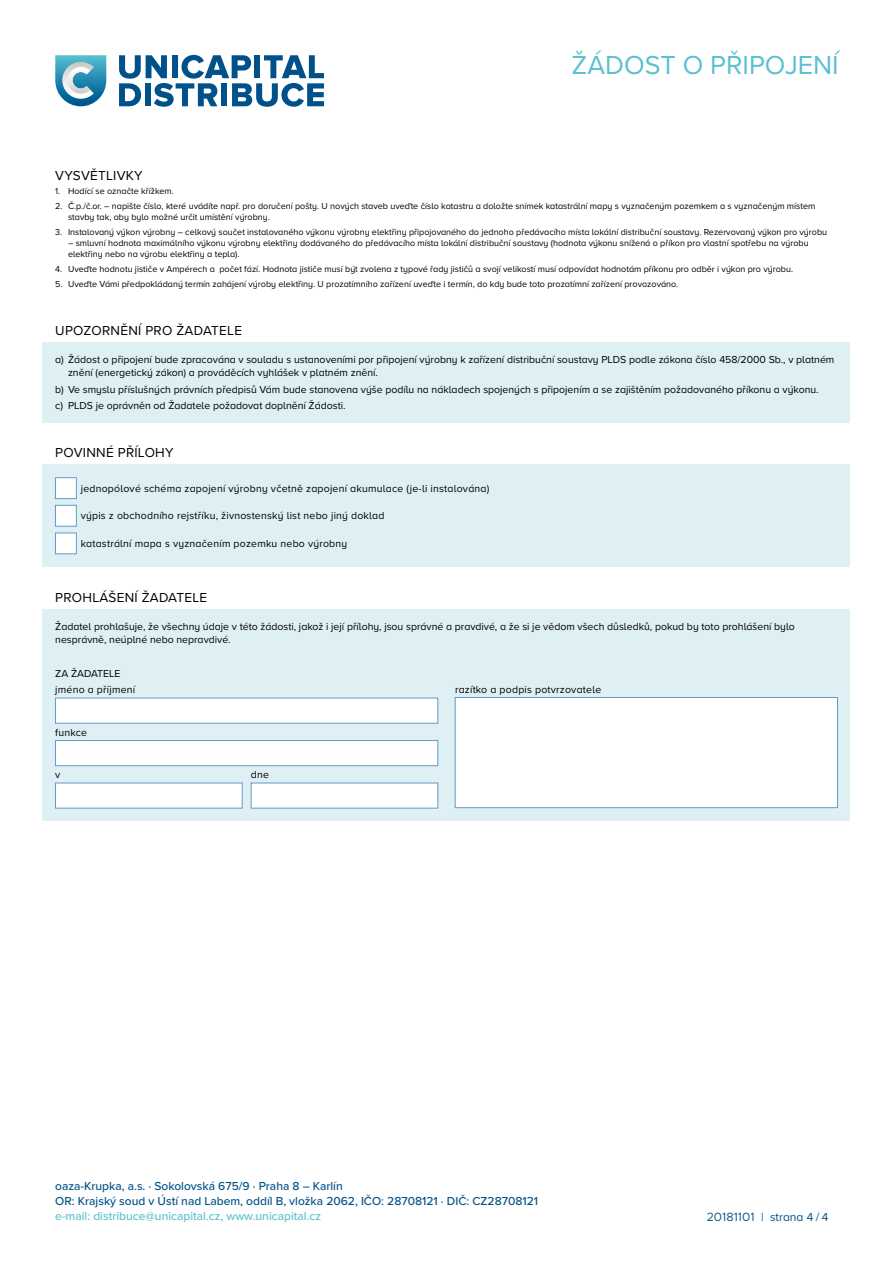
<style>
.page{position:relative;width:893px;height:1263px;background:#fff}
.page>*{position:absolute;margin:0;border:0;box-sizing:border-box;transform-origin:0 0}
.Nazev_dokumentu{font:27px "Proxima Nova A";color:#5ac1d0}
.in_nadpis{font:13.5px "Proxima Nova";letter-spacing:.02em;color:#000}
.t1{font:500 12px/15px "Proxima Nova A";color:#005189}
.t2{font:500 12px "Proxima Nova A";color:#5ac1d0}
.Paticka_cislo{font:12px "Proxima Nova";color:#005189}
.pole_text{font:10.5px/12.6px "Proxima Nova";color:#000}
.pole_text-2{font:10.5px "Proxima Nova";letter-spacing:.02em;color:#000}
.in_nad_polem{font:10.5px "Proxima Nova";letter-spacing:.02em;color:#000}
.pole_nadpis{font:10.5px "Proxima Nova";color:#000}
.t3{font:9px/10.8px "Proxima Nova";color:#000}
.s1{font-family:"Metropolis"}
</style>
<div class="page">
<svg style="left:55px;top:55px;width:51px;height:51px"></svg>
<svg style="left:119px;top:55px;width:205px;height:52px"></svg>
<div style="left:43px;top:342px;width:807px;height:80px;background:#def0f3"></div>
<div style="left:43px;top:465px;width:807px;height:102px;background:#def0f3"></div>
<div style="left:55px;top:477px;width:22px;height:22px;background:#fff;border:1px solid #659aca"></div>
<div style="left:55px;top:505px;width:22px;height:21px;background:#fff;border:1px solid #659aca"></div>
<div style="left:55px;top:533px;width:22px;height:21px;background:#fff;border:1px solid #659aca"></div>
<div style="left:43px;top:609px;width:807px;height:212px;background:#def0f3"></div>
<div style="left:55px;top:698px;width:383px;height:25px;background:#fff"></div>
<div style="left:55px;top:740px;width:383px;height:26px;background:#fff;border:1px solid #659aca"></div>
<div style="left:55px;top:783px;width:187px;height:25px;background:#fff"></div>
<div style="left:251px;top:783px;width:187px;height:25px;background:#fff"></div>
<div style="left:455px;top:697px;width:383px;height:111px;background:#fff;border:1px solid #659aca"></div>
<p class="in_nadpis" style="left:55px;top:165px;width:89px">VYSVĚTLIVKY</p>
<p class="Nazev_dokumentu" style="left:572px;top:44px;width:269px">ŽÁDOST O PŘIPOJENÍ</p>
<p class="t3" style="left:55px;top:185px;width:120px">1. Hodící se označte křížkem.</p>
<p class="t3" style="left:68px;top:200px;width:749px;text-indent:-13px">2. Č.p./č.or. – napište číslo, které uvádíte např. pro doručení pošty. U nových staveb uveďte číslo katastru a doložte snímek katastrální mapy s vyznačeným pozemkem a s vyznačeným místem stavby tak, aby bylo možné určit umístění výrobny.</p>
<p class="t3" style="left:55px;top:226px;width:773px">3. Instalovaný výkon výrobny – celkový součet instalovaného výkonu výrobny elektřiny připojovaného do jednoho předávacího místa lokální distribuční soustavy. Rezervovaný výkon pro výrobu</p>
<p class="t3" style="left:68px;top:237px;width:742px">– smluvní hodnota maximálního výkonu výrobny elektřiny dodávaného do předávacího místa lokální distribuční soustavy (hodnota výkonu snížená o příkon pro vlastní spotřebu na výrobu elektřiny nebo na výrobu elektřiny a tepla).</p>
<p class="t3" style="left:55px;top:263px;width:739px">4. Uveďte hodnotu jističe v Ampérech a počet fází. Hodnota jističe musí být zvolena z typové řady jističů a svojí velikostí musí odpovídat hodnotám příkonu pro odběr i výkon pro výrobu.</p>
<p class="t3" style="left:55px;top:278px;width:625px">5. Uveďte Vámi předpokládaný termín zahájení výroby elektřiny. U prozatímního zařízení uveďte i termín, do kdy bude toto prozatímní zařízení provozováno.</p>
<p class="in_nadpis" style="left:55px;top:320px;width:188px">UPOZORNĚNÍ PRO ŽADATELE</p>
<p class="pole_text" style="left:68px;top:353px;width:768px;text-indent:-13px">a) Žádost o připojení bude zpracována v souladu s ustanoveními por připojení výrobny k zařízení distribuční soustavy PLDS podle zákona číslo 458/2000 Sb., v platném znění (energetický zákon) a prováděcích vyhlášek v platném znění.</p>
<p class="pole_text" style="left:55px;top:382px;width:765px">b) Ve smyslu příslušných právních předpisů Vám bude stanovena výše podílu na nákladech spojených s připojením a se zajištěním požadovaného příkonu a výkonu.</p>
<p class="pole_text" style="left:55px;top:399px;width:292px">c) PLDS je oprávněn od Žadatele požadovat doplnění Žádosti.</p>
<p class="in_nadpis" style="left:55px;top:443px;width:120px">POVINNÉ PŘÍLOHY</p>
<p class="pole_text-2" style="left:81px;top:480px;width:410px">jednopólové schéma zapojení výrobny včetně zapojení akumulace (je-li instalována)</p>
<p class="pole_text-2" style="left:81px;top:508px;width:305px">výpis z obchodního rejstříku, živnostenský list nebo jiný doklad</p>
<p class="pole_text-2" style="left:81px;top:535px;width:268px">katastrální mapa s vyznačením pozemku nebo výrobny</p>
<p class="in_nadpis" style="left:55px;top:587px;width:154px">PROHLÁŠENÍ ŽADATELE</p>
<p class="pole_text" style="left:55px;top:620px;width:741px">Žadatel prohlašuje, že všechny údaje v této žádosti, jakož i její přílohy, jsou správné a pravdivé, a že si je vědom všech důsledků, pokud by toto prohlášení bylo nesprávně, neúplné nebo nepravdivé.</p>
<p class="pole_nadpis" style="left:55px;top:665px;width:67px">ZA ŽADATELE</p>
<p class="pole_text-2" style="left:55px;top:682px;width:81px">jméno a příjmení</p>
<p class="pole_text" style="left:55px;top:726px;width:33px">funkce</p>
<p class="pole_text" style="left:55px;top:768px;width:7px">v</p>
<p class="pole_text" style="left:251px;top:768px;width:20px">dne</p>
<p class="in_nad_polem" style="left:455px;top:681px;width:148px">razítko a podpis potvrzovatele</p>
<h3 class="t1" style="left:55px;top:1178px;width:484px">oaza-Krupka, a.s. · Sokolovská 675/9 · Praha 8 – Karlín<br>OR: Krajský soud v Ústí nad Labem, oddíl B, vložka 2062, IČO: 28708121 · DIČ: CZ28708121</h3>
<h3 class="t2" style="left:55px;top:1207px;width:267px">e-mail: distribuce@unicapital.cz, www.unicapital.cz</h3>
<p class="Paticka_cislo" style="left:707px;top:1208px;width:123px"><span class="s1">20181101</span> | strana 4 / 4</p>
</div>
